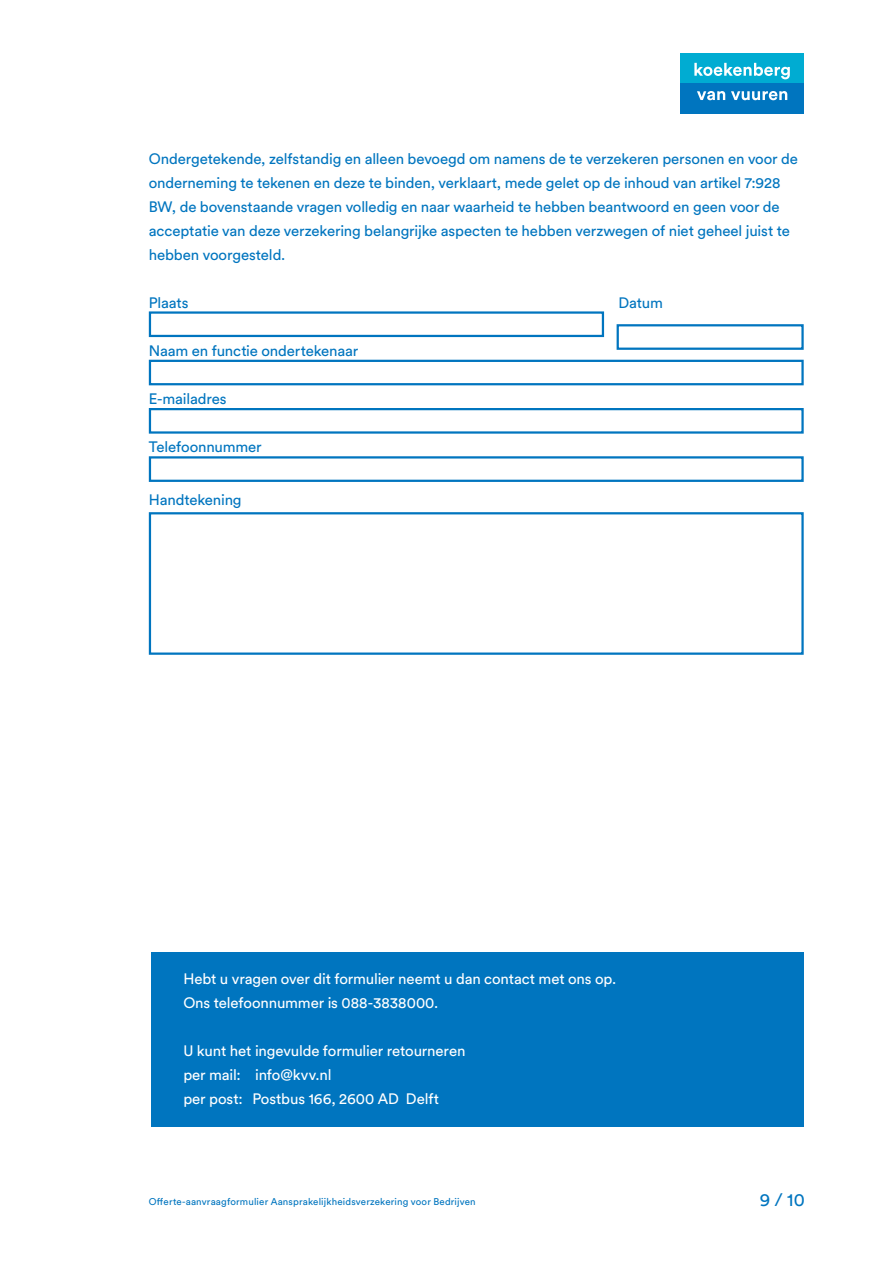
<style>
.page{position:relative;width:893px;height:1263px;background:#fff}
.page>*{position:absolute;margin:0;border:0;box-sizing:border-box;transform-origin:0 0}
.t1{font:18px "Circular Std";color:#0075bf}
.t2{font:15px/24px "Circular Std";letter-spacing:-.01em;color:#0075bf}
.t3{font:15px/24px "Circular Std";letter-spacing:-.01em;color:#fff}
.t4{font:9.75px "Circular Std";letter-spacing:.015em;color:#0075bf}
</style>
<div class="page">
<div style="left:151px;top:953px;width:653px;height:174px;background:#0075bf"></div>
<div style="left:681px;top:53px;width:123px;height:30px;background:#00acd2"></div>
<div style="left:681px;top:83px;width:123px;height:30px;background:#0075bf"></div>
<svg style="left:694px;top:63px;width:96px;height:16px"></svg>
<svg style="left:697px;top:91px;width:28px;height:9px"></svg>
<svg style="left:731px;top:91px;width:56px;height:9px"></svg>
<div style="left:149px;top:311px;width:455px;height:26px;border:2px solid #0075bf"></div>
<div style="left:617px;top:324px;width:187px;height:26px;border:2px solid #0075bf"></div>
<div style="left:149px;top:360px;width:655px;height:25px;border:2px solid #0075bf"></div>
<div style="left:149px;top:408px;width:655px;height:26px;border:2px solid #0075bf"></div>
<div style="left:149px;top:456px;width:655px;height:26px;border:2px solid #0075bf"></div>
<div style="left:149px;top:512px;width:655px;height:143px;border:2px solid #0075bf"></div>
<p class="t2" style="left:149px;top:147px;width:651px">Ondergetekende, zelfstandig en alleen bevoegd om namens de te verzekeren personen en voor de onderneming te tekenen en deze te binden, verklaart, mede gelet op de inhoud van artikel 7:928<br>BW, de bovenstaande vragen volledig en naar waarheid te hebben beantwoord en geen voor de acceptatie van deze verzekering belangrijke aspecten te hebben verzwegen of niet geheel juist te hebben voorgesteld.</p>
<p class="t2" style="left:149px;top:291px;width:41px">Plaats</p>
<p class="t2" style="left:618px;top:291px;width:46px">Datum</p>
<p class="t2" style="left:149px;top:339px;width:211px">Naam en functie ondertekenaar</p>
<p class="t2" style="left:149px;top:387px;width:79px">E-mailadres</p>
<p class="t2" style="left:149px;top:435px;width:114px">Telefoonnummer</p>
<p class="t2" style="left:149px;top:487px;width:94px">Handtekening</p>
<p class="t3" style="left:183px;top:966px;width:435px">Hebt u vragen over dit formulier neemt u dan contact met ons op.<br>Ons telefoonnummer is 088-3838000.</p>
<p class="t3" style="left:183px;top:1038px;width:284px">U kunt het ingevulde formulier retourneren per mail: info@kvv.nl<br>per post: Postbus 166, 2600 AD Delft</p>
<p class="t4" style="left:149px;top:1195px;width:328px">Offerte-aanvraagformulier Aansprakelijkheidsverzekering voor Bedrijven</p>
<p class="t1" style="left:760px;top:1189px;width:46px">9 / 10</p>
</div>
